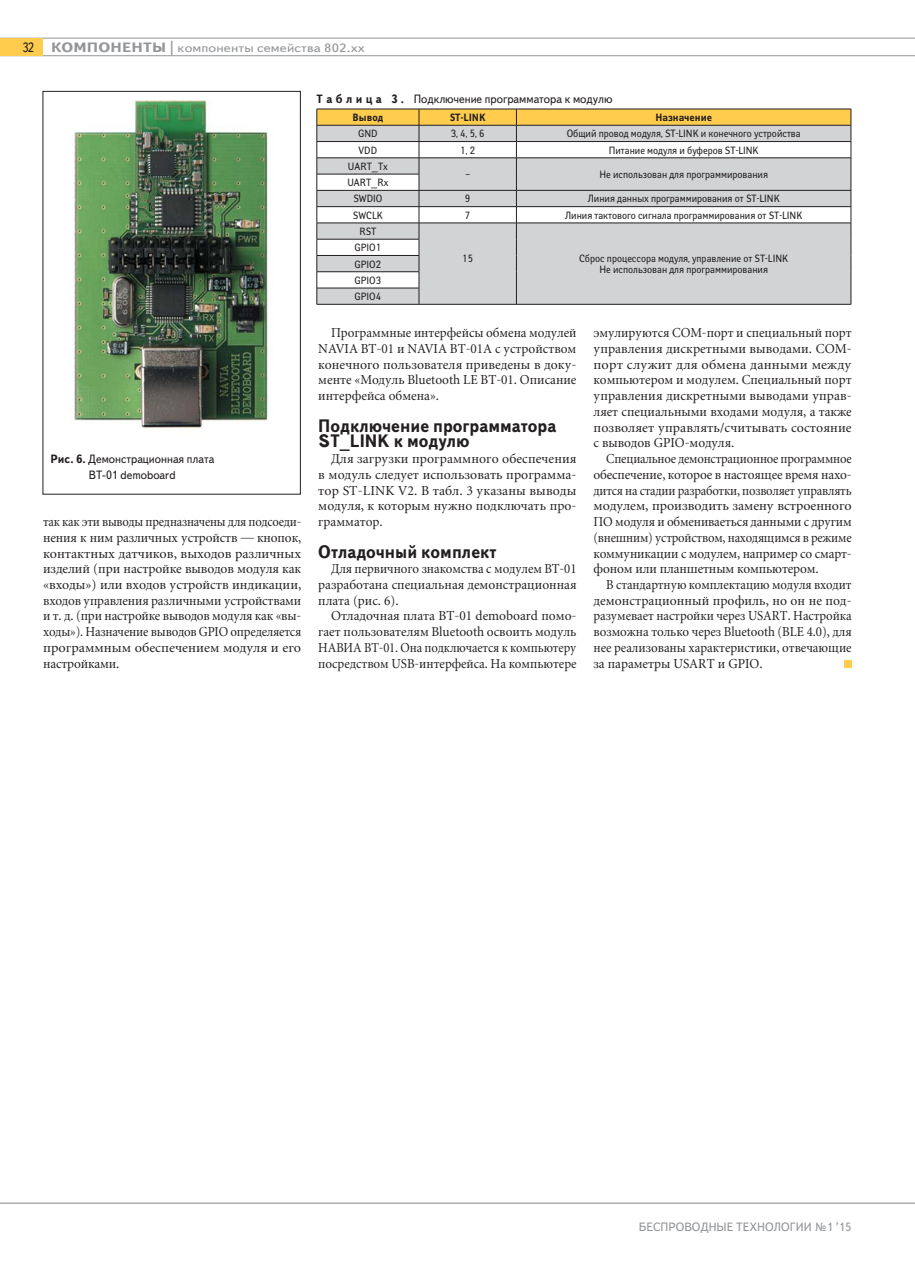
<style>
.page{position:relative;width:915px;height:1263px;background:#fff}
.page>*{position:absolute;margin:0;border:0;box-sizing:border-box;transform-origin:0 0}
.t1{font:700 18px/15.8px "Text Book C";color:#231f20;scale:.94 1}
.t2{font:13.5px/15.8px "Miniature";color:#231f20;text-align:justify;scale:.91 1}
.t3{font:13.5px/15.8px "Miniature";color:#231f20;text-align:justify}
.t4{font:13.5px/15.8px "Miniature";color:#231f20;text-align:justify;scale:.95 1}
.t5{font:13.5px/15.8px "Miniature";color:#231f20;text-align:justify;scale:.92 1}
.t6{font:13.5px/15.8px "Miniature";color:#231f20;text-align:justify;scale:.94 1}
.t7{font:13.5px/15.8px "Miniature";color:#231f20;text-align:justify;scale:.93 1}
.t8{font:13.5px "Text Book C";color:#231f20;scale:.9 1}
.t9{font:12px/15.8px "Text Book C";color:#231f20;text-align:center;scale:.95 1}
.t10{font:12px "Text Book C";color:#939598;scale:1.17 1}
.t11{font:12px "Text Book C";color:#939598}
.t12{font:10.5px/16.2px "Yanus";color:#231f20;text-align:center;scale:.9 1}
.t13{font:700 10.5px "Yanus";color:#231f20;scale:.9 1}
.s1{font-weight:700;font-size:13.5px}
.s2{font-weight:700}
</style>
<div class="page">
<hr style="left:0;top:1202px;width:914px;height:2px;background:#939598">
<hr style="left:0;top:38px;width:914px;height:1px;background:#939598">
<hr style="left:0;top:55px;width:914px;height:1px;background:#939598">
<div style="left:0;top:38px;width:43px;height:18px;background:#ffcc4e"></div>
<div style="left:843px;top:660px;width:8px;height:8px;background:#ffcc4e"></div>
<img style="left:73px;top:100px;width:195px;height:329px">
<svg style="left:316px;top:109px;width:535px;height:195px"></svg>
<hr style="left:316px;top:304px;width:534px;height:1px;background:#231f20">
<p class="t8" style="left:22px;top:39px;width:14px">32</p>
<p class="t10" style="left:51px;top:41px;width:269px"><span class="s1">КОМПОНЕНТЫ |</span> компоненты семейства 802.xx</p>
<p class="t9" style="left:51px;top:451px;width:174px"><span class="s2">Рис. 6.</span> Демонстрационная плата<br>BT-01 demoboard</p>
<p class="t2" style="left:43px;top:515px;width:285px">так как эти выводы предназначены для подсоеди&shy;нения к ним различных устройств — кнопок, контактных датчиков, выходов различных изделий (при настройке выводов модуля как «входы») или входов устройств индикации, входов управления различными устройствами и т. д. (при настройке выводов модуля как «вы&shy;ходы»). Назначение выводов GPIO определяется программным обеспечением модуля и его настройками.</p>
<p class="t9" style="left:316px;top:91px;width:313px"><span class="s2">Т а б л и ц а 3 .</span> Подключение программатора к модулю</p>
<p class="t13" style="left:352px;top:111px;width:35px">Вывод</p>
<p class="t13" style="left:449px;top:111px;width:42px">ST-LINK</p>
<p class="t13" style="left:655px;top:111px;width:64px">Назначение</p>
<p class="t12" style="left:358px;top:127px;width:23px">GND</p>
<p class="t12" style="left:450px;top:127px;width:39px">3, 4, 5, 6</p>
<p class="t12" style="left:566px;top:127px;width:261px">Общий провод модуля, ST-LINK и конечного устройства</p>
<p class="t12" style="left:358px;top:143px;width:22px">VDD</p>
<p class="t12" style="left:460px;top:143px;width:18px">1, 2</p>
<p class="t12" style="left:608px;top:143px;width:168px">Питание модуля и буферов ST-LINK</p>
<p class="t12" style="left:348px;top:159px;width:46px">UART_Tx</p>
<p class="t12" style="left:465px;top:168px;width:7px">–</p>
<p class="t12" style="left:599px;top:168px;width:189px">Не использован для программирования</p>
<p class="t12" style="left:347px;top:176px;width:47px">UART_Rx<br>SWDIO</p>
<p class="t12" style="left:465px;top:192px;width:8px">9</p>
<p class="t12" style="left:587px;top:192px;width:215px">Линия данных программирования от ST-LINK</p>
<p class="t12" style="left:353px;top:208px;width:35px">SWCLK</p>
<p class="t12" style="left:465px;top:208px;width:8px">7</p>
<p class="t12" style="left:565px;top:208px;width:265px">Линия тактового сигнала программирования от ST-LINK</p>
<p class="t12" style="left:359px;top:224px;width:20px">RST</p>
<p class="t12" style="left:462px;top:252px;width:14px">15</p>
<p class="t12" style="left:579px;top:255px;width:234px;line-height:10.5px">Сброс процессора модуля, управление от ST-LINK<br>Не использован для программирования</p>
<p class="t12" style="left:354px;top:241px;width:31px;text-align:justify">GPIO1<br>GPIO2<br>GPIO3<br>GPIO4</p>
<p class="t6" style="left:318px;top:326px;width:276px;text-indent:13px">Программные интерфейсы обмена модулей NAVIA BT-01 и NAVIA BT-01A с устройством конечного пользователя приведены в доку&shy;менте «Модуль Bluetooth LE BT-01. Описание интерфейса обмена».</p>
<h1 class="t1" style="left:318px;top:419px;width:254px">Подключение программатора<br>ST_LINK к модулю</h1>
<p class="t3" style="left:318px;top:452px;width:259px;text-indent:13px">Для загрузки программного обеспечения в модуль следует использовать программа&shy;тор ST-LINK V2. В табл. 3 указаны выводы модуля, к которым нужно подключать про&shy;грамматор.</p>
<h1 class="t1" style="left:318px;top:545px;width:191px">Отладочный комплект</h1>
<p class="t7" style="left:318px;top:562px;width:279px;text-indent:13px">Для первичного знакомства с модулем BT-01 разработана специальная демонстрационная плата (рис. 6).</p>
<p class="t3" style="left:318px;top:609px;width:260px;text-indent:13px">Отладочная плата BT-01 demoboard помо&shy;гает пользователям Bluetooth освоить модуль НАВИА BT-01. Она подключается к компьютеру посредством USB-интерфейса. На компьютере</p>
<p class="t4" style="left:593px;top:326px;width:273px">эмулируются COM-порт и специальный порт управления дискретными выводами. СОМ&shy;порт служит для обмена данными между компьютером и модулем. Специальный порт управления дискретными выводами управ&shy;ляет специальными входами модуля, а также позволяет управлять/считывать состояние с выводов GPIO-модуля.</p>
<p class="t2" style="left:593px;top:452px;width:285px;text-indent:13px">Специальное демонстрационное программное обеспечение, которое в настоящее время нахо&shy;дится на стадии разработки, позволяет управлять модулем, производить замену встроенного ПО модуля и обмениваеться данными с другим (внешним) устройством, находящимся в режиме коммуникации с модулем, например со смарт&shy;фоном или планшетным компьютером.</p>
<p class="t5" style="left:593px;top:578px;width:282px;text-indent:13px">В стандартную комплектацию модуля входит демонстрационный профиль, но он не под&shy;разумевает настройки через USART. Настройка возможна только через Bluetooth (BLE 4.0), для нее реализованы характеристики, отвечающие за параметры USART и GPIO.</p>
<p class="t11" style="left:638px;top:1220px;width:214px">БЕСПРОВОДНЫЕ ТЕХНОЛОГИИ №1 ’15</p>
</div>
